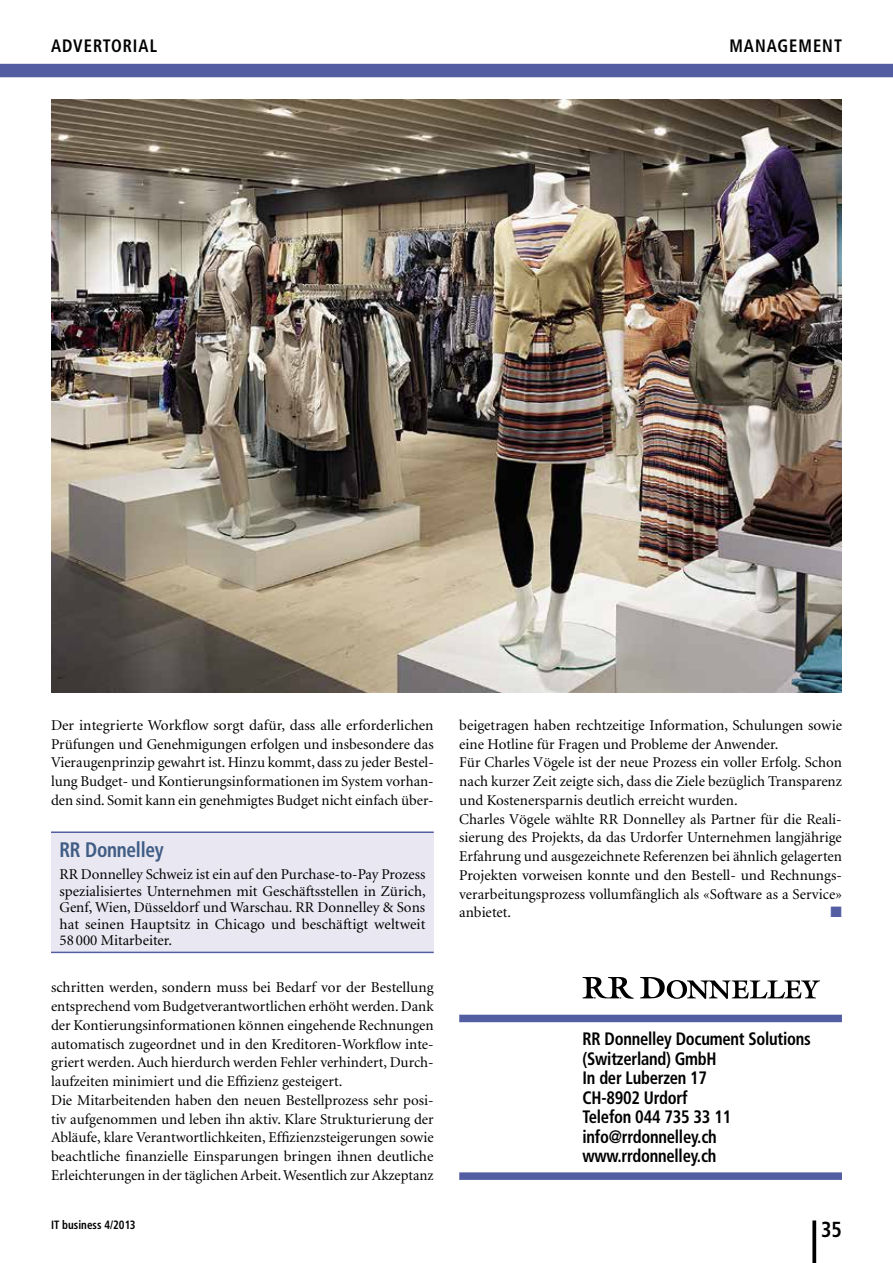
<style>
.page{position:relative;width:893px;height:1263px;background:#fff}
.page>*{position:absolute;margin:0;border:0;box-sizing:border-box;transform-origin:0 0}
.t1{font:700 condensed 21.75px "Frutiger";color:#000;scale:.92 1}
.t2{font:700 condensed 21px "Frutiger";letter-spacing:-.015em;color:#3f5d85;scale:.92 1}
.t3{font:700 condensed 18px/19.5px "Frutiger";letter-spacing:-.015em;color:#000;scale:.92 1}
.t4{font:700 condensed 18px "Frutiger";letter-spacing:.06em;color:#000;scale:.92 1}
.t5{font:15px/18.8px "Minion";color:#000;text-align:justify}
.t6{font:15px "Zapf Dingbats";color:#535da2}
.t7{font:700 condensed 12px "Frutiger";color:#000;scale:.92 1}
</style>
<div class="page">
<svg style="left:812px;top:1220px;width:4px;height:43px"></svg>
<div style="left:0;top:64px;width:893px;height:13px;background:#535da2"></div>
<div style="left:459px;top:1015px;width:383px;height:7px;background:#535da2"></div>
<div style="left:459px;top:1172px;width:383px;height:8px;background:#535da2"></div>
<img style="left:51px;top:100px;width:791px;height:592px">
<svg style="left:583px;top:977px;width:51px;height:22px"></svg>
<svg style="left:640px;top:977px;width:180px;height:22px"></svg>
<div style="left:51px;top:832px;width:383px;height:120px;background:#e9e7f1"></div>
<hr style="left:51px;top:831px;width:383px;height:2px;background:#535da2">
<hr style="left:51px;top:952px;width:383px;height:1px;background:#535da2">
<p class="t4" style="left:51px;top:35px;width:117px">advertorial</p>
<p class="t4" style="left:729px;top:35px;width:124px">management</p>
<p class="t5" style="left:51px;top:716px;width:384px">Der integrierte Workflow sorgt dafür, dass alle erforderlichen Prüfungen und Genehmigungen erfolgen und insbesondere das Vieraugenprinzip gewahrt ist. Hinzu kommt, dass zu jeder Bestel&shy;lung Budget- und Kontierungsinformationen im System vorhan&shy;den sind. Somit kann ein genehmigtes Budget nicht einfach über-</p>
<h2 class="t2" style="left:60px;top:837px;width:115px">RR Donnelley</h2>
<p class="t5" style="left:60px;top:867px;width:368px;line-height:16.5px">RR Donnelley Schweiz ist ein auf den Purchase-to-Pay Prozess spezialisiertes Unternehmen mit Geschäftsstellen in Zürich, Genf, Wien, Düsseldorf und Warschau. RR Donnelley &amp; Sons hat seinen Hauptsitz in Chicago und beschäftigt weltweit 58 000 Mitarbeiter.</p>
<p class="t5" style="left:51px;top:979px;width:384px;text-align:left">schritten werden, sondern muss bei Bedarf vor der Bestellung entsprechend vom Budgetverantwortlichen erhöht werden. Dank der Kontierungsinformationen können eingehende Rechnungen automatisch zugeordnet und in den Kreditoren-Workflow inte&shy;griert werden. Auch hierdurch werden Fehler verhindert, Durch&shy;laufzeiten minimiert und die Effizienz gesteigert.<br>Die Mitarbeitenden haben den neuen Bestellprozess sehr posi&shy;tiv aufgenommen und leben ihn aktiv. Klare Strukturierung der Abläufe, klare Verantwortlichkeiten, Effizienzsteigerungen sowie beachtliche finanzielle Einsparungen bringen ihnen deutliche Erleichterungen in der täglichen Arbeit. Wesentlich zur Akzeptanz</p>
<p class="t7" style="left:51px;top:1218px;width:93px">IT business 4/2013</p>
<p class="t5" style="left:459px;top:716px;width:384px;text-align:left">beigetragen haben rechtzeitige Information, Schulungen sowie eine Hotline für Fragen und Probleme der Anwender.<br>Für Charles Vögele ist der neue Prozess ein voller Erfolg. Schon nach kurzer Zeit zeigte sich, dass die Ziele bezüglich Transparenz und Kostenersparnis deutlich erreicht wurden.<br>Charles Vögele wählte RR Donnelley als Partner für die Reali&shy;sierung des Projekts, da das Urdorfer Unternehmen langjährige Erfahrung und ausgezeichnete Referenzen bei ähnlich gelagerten Projekten vorweisen konnte und den Bestell- und Rechnungs&shy;verarbeitungsprozess vollumfänglich als «Software as a Service» anbietet.</p>
<p class="t6" style="left:830px;top:905px;width:13px">■</p>
<p class="t3" style="left:583px;top:1029px;width:250px">RR Donnelley Document Solutions (Switzerland) GmbH<br>In der Luberzen 17<br>CH-8902 Urdorf<br>Telefon 044 735 33 11 info@rrdonnelley.ch www.rrdonnelley.ch</p>
<h1 class="t1" style="left:821px;top:1216px;width:24px">35</h1>
</div>
